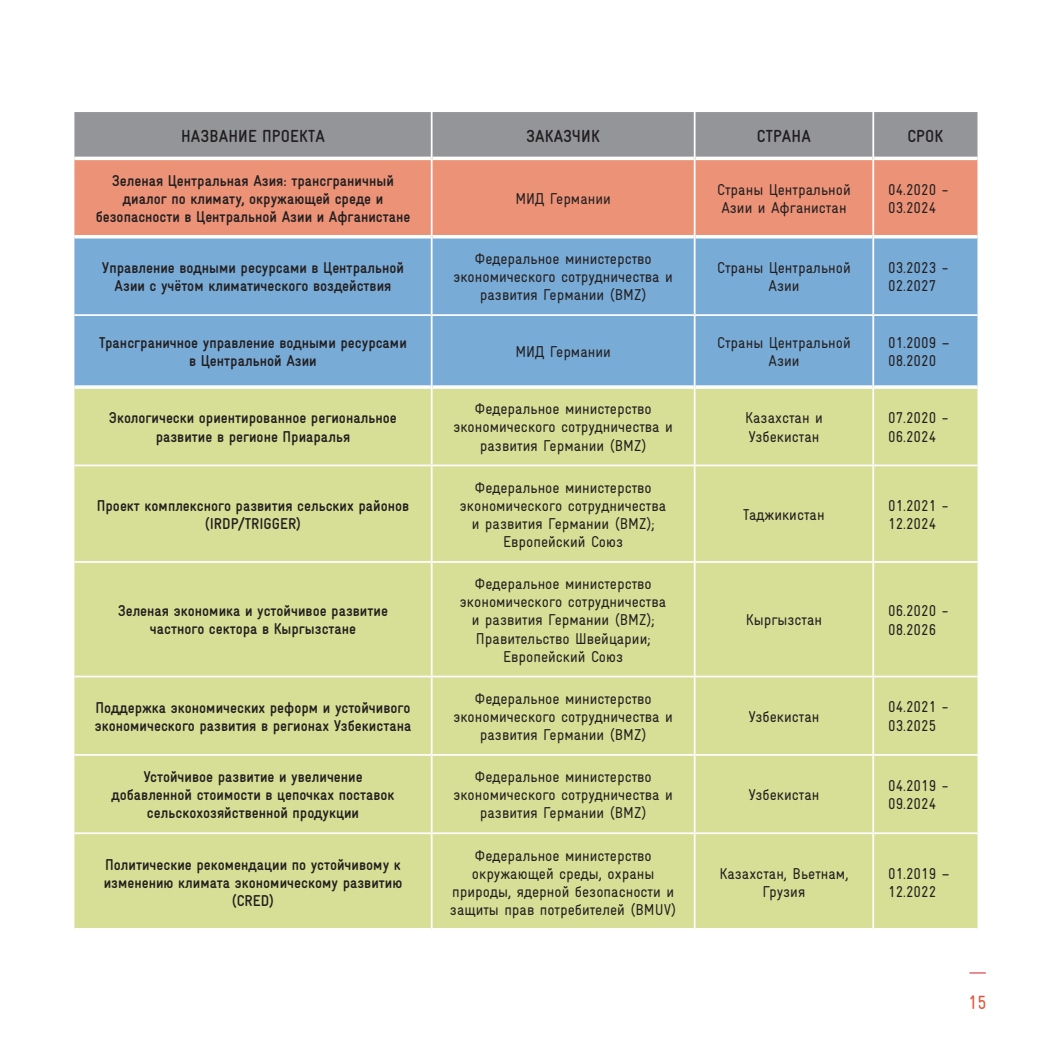
<style>
.page{position:relative;width:1042px;height:1042px;background:#fff}
.page>*{position:absolute;margin:0;border:0;box-sizing:border-box;transform-origin:0 0}
.t1{font:condensed 19.25px "Gravur";color:#e0543c}
.t2{font:700 condensed 17.5px "GIZ Gravur Pro CA";letter-spacing:.01em;color:#231f20}
.t3{font:condensed 15.75px/18.2px "GIZ Gravur Pro CA";color:#231f20}
.t4{font:700 condensed 15.75px/18.2px "GIZ Gravur Pro CA";color:#231f20;text-align:center}
</style>
<div class="page">
<svg style="left:969px;top:972px;width:17px;height:1px"></svg>
<div style="left:74px;top:112px;width:903px;height:45px;background:#939598"></div>
<div style="left:74px;top:160px;width:903px;height:75px;background:#eb9277"></div>
<div style="left:74px;top:238px;width:903px;height:147px;background:#78abd6"></div>
<div style="left:74px;top:389px;width:903px;height:539px;background:#d7de95"></div>
<hr style="left:74px;top:314px;width:358px;height:2px;background:#fff">
<hr style="left:432px;top:314px;width:262px;height:2px;background:#fff">
<hr style="left:694px;top:314px;width:179px;height:2px;background:#fff">
<hr style="left:873px;top:314px;width:104px;height:2px;background:#fff">
<hr style="left:74px;top:464px;width:358px;height:2px;background:#fff">
<hr style="left:432px;top:464px;width:262px;height:2px;background:#fff">
<hr style="left:694px;top:464px;width:179px;height:2px;background:#fff">
<hr style="left:873px;top:464px;width:104px;height:2px;background:#fff">
<hr style="left:74px;top:561px;width:358px;height:2px;background:#fff">
<hr style="left:432px;top:561px;width:262px;height:2px;background:#fff">
<hr style="left:694px;top:561px;width:179px;height:2px;background:#fff">
<hr style="left:873px;top:561px;width:104px;height:2px;background:#fff">
<hr style="left:74px;top:675px;width:358px;height:2px;background:#fff">
<hr style="left:432px;top:675px;width:262px;height:2px;background:#fff">
<hr style="left:694px;top:675px;width:179px;height:2px;background:#fff">
<hr style="left:873px;top:675px;width:104px;height:2px;background:#fff">
<hr style="left:74px;top:754px;width:358px;height:2px;background:#fff">
<hr style="left:432px;top:754px;width:262px;height:2px;background:#fff">
<hr style="left:694px;top:754px;width:179px;height:2px;background:#fff">
<hr style="left:873px;top:754px;width:104px;height:2px;background:#fff">
<hr style="left:74px;top:832px;width:358px;height:2px;background:#fff">
<hr style="left:432px;top:832px;width:262px;height:2px;background:#fff">
<hr style="left:694px;top:832px;width:179px;height:2px;background:#fff">
<hr style="left:873px;top:832px;width:104px;height:2px;background:#fff">
<svg style="left:74px;top:385px;width:357px;height:4px"></svg>
<svg style="left:432px;top:385px;width:262px;height:4px"></svg>
<svg style="left:695px;top:385px;width:177px;height:4px"></svg>
<svg style="left:874px;top:385px;width:103px;height:4px"></svg>
<hr style="left:431px;top:158px;width:1px;height:79px;background:#fff">
<hr style="left:694px;top:158px;width:1px;height:79px;background:#fff">
<hr style="left:872px;top:158px;width:2px;height:79px;background:#fff">
<hr style="left:431px;top:237px;width:1px;height:77px;background:#fff">
<hr style="left:694px;top:237px;width:1px;height:77px;background:#fff">
<hr style="left:872px;top:237px;width:2px;height:77px;background:#fff">
<hr style="left:431px;top:316px;width:1px;height:71px;background:#fff">
<hr style="left:694px;top:316px;width:1px;height:71px;background:#fff">
<hr style="left:872px;top:316px;width:2px;height:71px;background:#fff">
<hr style="left:431px;top:387px;width:1px;height:77px;background:#fff">
<hr style="left:694px;top:387px;width:1px;height:77px;background:#fff">
<hr style="left:872px;top:387px;width:2px;height:77px;background:#fff">
<hr style="left:431px;top:466px;width:1px;height:95px;background:#fff">
<hr style="left:694px;top:466px;width:1px;height:95px;background:#fff">
<hr style="left:872px;top:466px;width:2px;height:95px;background:#fff">
<hr style="left:431px;top:563px;width:1px;height:112px;background:#fff">
<hr style="left:694px;top:563px;width:1px;height:112px;background:#fff">
<hr style="left:872px;top:563px;width:2px;height:112px;background:#fff">
<hr style="left:431px;top:677px;width:1px;height:77px;background:#fff">
<hr style="left:694px;top:677px;width:1px;height:77px;background:#fff">
<hr style="left:872px;top:677px;width:2px;height:77px;background:#fff">
<hr style="left:431px;top:756px;width:1px;height:76px;background:#fff">
<hr style="left:694px;top:756px;width:1px;height:76px;background:#fff">
<hr style="left:872px;top:756px;width:2px;height:76px;background:#fff">
<hr style="left:431px;top:834px;width:1px;height:94px;background:#fff">
<hr style="left:694px;top:834px;width:1px;height:94px;background:#fff">
<hr style="left:872px;top:834px;width:2px;height:94px;background:#fff">
<hr style="left:431px;top:112px;width:1px;height:46px;background:#fff">
<hr style="left:694px;top:112px;width:1px;height:46px;background:#fff">
<hr style="left:872px;top:112px;width:2px;height:46px;background:#fff">
<p class="t2" style="left:181px;top:126px;width:145px">НАЗВАНИЕ ПРОЕКТА</p>
<p class="t2" style="left:526px;top:126px;width:75px">ЗАКАЗЧИК</p>
<p class="t2" style="left:757px;top:126px;width:56px">СТРАНА</p>
<p class="t2" style="left:907px;top:126px;width:37px">СРОК</p>
<p class="t4" style="left:96px;top:171px;width:316px">Зеленая Центральная Азия: трансграничный диалог по климату, окружающей среде и безопасности в Центральной Азии и Афганистане</p>
<p class="t3" style="left:515px;top:189px;width:97px">МИД Германии</p>
<p class="t3" style="left:717px;top:180px;width:135px">Страны Центральной<br>Азии и Афганистан</p>
<p class="t3" style="left:888px;top:180px;width:62px">04.2020 -<br>03.2024</p>
<p class="t4" style="left:102px;top:259px;width:304px">Управление водными ресурсами в Центральной<br>Азии с учётом климатического воздействия</p>
<p class="t3" style="left:453px;top:249px;width:221px;text-align:center">Федеральное министерство экономического сотрудничества и развития Германии (BMZ)</p>
<p class="t3" style="left:717px;top:258px;width:135px;text-align:center">Страны Центральной<br>Азии</p>
<p class="t3" style="left:888px;top:258px;width:62px">03.2023 -<br>02.2027</p>
<p class="t4" style="left:99px;top:334px;width:309px">Трансграничное управление водными ресурсами в Центральной Азии</p>
<p class="t3" style="left:515px;top:343px;width:97px">МИД Германии</p>
<p class="t3" style="left:717px;top:334px;width:135px;text-align:center">Страны Центральной<br>Азии</p>
<p class="t3" style="left:888px;top:334px;width:63px">01.2009 –<br>08.2020</p>
<p class="t4" style="left:109px;top:409px;width:289px">Экологически ориентированное региональное развитие в регионе Приаралья</p>
<p class="t3" style="left:453px;top:400px;width:221px;text-align:center">Федеральное министерство экономического сотрудничества и развития Германии (BMZ)</p>
<p class="t3" style="left:745px;top:409px;width:79px">Казахстан и<br>Узбекистан</p>
<p class="t3" style="left:888px;top:409px;width:62px">07.2020 -<br>06.2024</p>
<p class="t4" style="left:97px;top:496px;width:314px">Проект комплексного развития сельских районов (IRDP/TRIGGER)</p>
<p class="t4" style="left:118px;top:602px;width:271px">Зеленая экономика и устойчивое развитие частного сектора в Кыргызстане</p>
<p class="t3" style="left:460px;top:478px;width:208px;text-align:center">Федеральное министерство экономического сотрудничества и развития Германии (BMZ);<br>Европейский Союз</p>
<p class="t3" style="left:460px;top:575px;width:208px;text-align:center">Федеральное министерство экономического сотрудничества и развития Германии (BMZ);<br>Правительство Швейцарии;<br>Европейский Союз</p>
<p class="t4" style="left:95px;top:698px;width:318px;text-align:left">Поддержка экономических реформ и устойчивого экономического развития в регионах Узбекистана</p>
<p class="t3" style="left:453px;top:689px;width:221px;text-align:center">Федеральное министерство экономического сотрудничества и развития Германии (BMZ)</p>
<p class="t4" style="left:112px;top:767px;width:284px">Устойчивое развитие и увеличение добавленной стоимости в цепочках поставок сельскохозяйственной продукции</p>
<p class="t3" style="left:453px;top:767px;width:221px;text-align:center">Федеральное министерство экономического сотрудничества и развития Германии (BMZ)</p>
<p class="t4" style="left:104px;top:855px;width:300px">Политические рекомендации по устойчивому к изменению климата экономическому развитию (CRED)</p>
<p class="t3" style="left:450px;top:846px;width:228px;text-align:center">Федеральное министерство окружающей среды, охраны природы, ядерной безопасности и защиты прав потребителей (BMUV)</p>
<p class="t3" style="left:743px;top:505px;width:83px">Таджикистан</p>
<p class="t3" style="left:888px;top:496px;width:62px">01.2021 -<br>12.2024</p>
<p class="t3" style="left:746px;top:611px;width:78px">Кыргызстан</p>
<p class="t3" style="left:888px;top:601px;width:62px;line-height:18.9px">06.2020 -<br>08.2026</p>
<p class="t3" style="left:748px;top:707px;width:73px">Узбекистан</p>
<p class="t3" style="left:888px;top:697px;width:62px;line-height:18.9px">04.2021 -<br>03.2025</p>
<p class="t3" style="left:748px;top:786px;width:73px">Узбекистан</p>
<p class="t3" style="left:888px;top:776px;width:62px">04.2019 -<br>09.2024</p>
<p class="t3" style="left:719px;top:864px;width:131px;text-align:center">Казахстан, Вьетнам,<br>Грузия</p>
<p class="t3" style="left:888px;top:864px;width:63px">01.2019 –<br>12.2022</p>
<p class="t1" style="left:968px;top:991px;width:20px">15</p>
</div>
